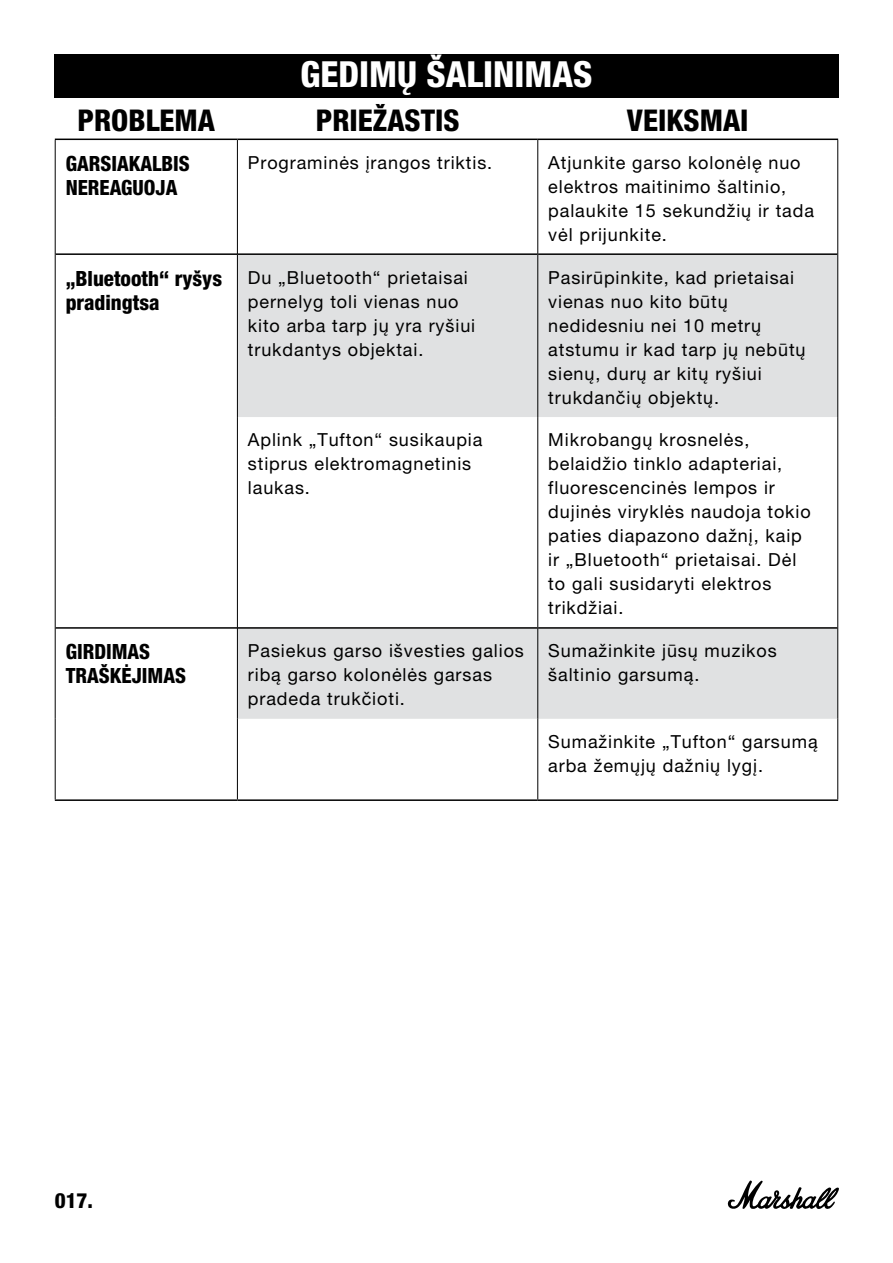
<style>
.page{position:relative;width:893px;height:1263px;background:#fff}
.page>*{position:absolute;margin:0;border:0;box-sizing:border-box;transform-origin:0 0}
.t1{font:800 condensed 36px "Helvetica Neue LT Pro";color:#fff}
.t2{font:800 condensed 30px "Helvetica Neue LT Pro";color:#000}
.t3{font:800 condensed 21px/24px "Helvetica Neue LT Pro";color:#000}
.t4{font:800 condensed 21px "Helvetica Neue LT Std";color:#000}
.t5{font:18px/24px "Helvetica Neue LT Pro";letter-spacing:.05em;color:#000}
</style>
<div class="page">
<div style="left:54px;top:54px;width:785px;height:44px;background:#000"></div>
<svg style="left:727px;top:1180px;width:112px;height:29px"></svg>
<svg style="left:238px;top:255px;width:599px;height:464px;fill:#e0e1e2"></svg>
<hr style="left:56px;top:253px;width:181px;height:2px;background:#000">
<hr style="left:56px;top:627px;width:181px;height:2px;background:#000">
<hr style="left:55px;top:799px;width:182px;height:2px;background:#000">
<hr style="left:55px;top:139px;width:182px;height:1px;background:#000">
<hr style="left:237px;top:139px;width:301px;height:1px;background:#000">
<hr style="left:538px;top:139px;width:300px;height:1px;background:#000">
<hr style="left:238px;top:253px;width:299px;height:2px;background:#000">
<hr style="left:538px;top:253px;width:299px;height:2px;background:#000">
<hr style="left:238px;top:627px;width:299px;height:2px;background:#000">
<hr style="left:538px;top:627px;width:299px;height:2px;background:#000">
<hr style="left:237px;top:799px;width:301px;height:2px;background:#000">
<hr style="left:538px;top:799px;width:300px;height:2px;background:#000">
<hr style="left:55px;top:140px;width:1px;height:114px;background:#000">
<hr style="left:55px;top:254px;width:1px;height:163px;background:#000">
<hr style="left:55px;top:417px;width:1px;height:211px;background:#000">
<hr style="left:55px;top:628px;width:1px;height:91px;background:#000">
<hr style="left:55px;top:719px;width:1px;height:80px;background:#000">
<hr style="left:237px;top:140px;width:1px;height:114px;background:#000">
<hr style="left:537px;top:140px;width:1px;height:114px;background:#000">
<hr style="left:837px;top:140px;width:1px;height:114px;background:#000">
<hr style="left:237px;top:254px;width:1px;height:163px;background:#000">
<hr style="left:537px;top:254px;width:1px;height:163px;background:#000">
<hr style="left:837px;top:254px;width:1px;height:163px;background:#000">
<hr style="left:237px;top:417px;width:1px;height:211px;background:#000">
<hr style="left:537px;top:417px;width:1px;height:211px;background:#000">
<hr style="left:837px;top:417px;width:1px;height:211px;background:#000">
<hr style="left:237px;top:628px;width:1px;height:91px;background:#000">
<hr style="left:537px;top:628px;width:1px;height:91px;background:#000">
<hr style="left:837px;top:628px;width:1px;height:91px;background:#000">
<hr style="left:237px;top:719px;width:1px;height:80px;background:#000">
<hr style="left:537px;top:719px;width:1px;height:80px;background:#000">
<hr style="left:837px;top:719px;width:1px;height:80px;background:#000">
<h1 class="t1" style="left:300px;top:52px;width:294px">GEDIMŲ ŠALINIMAS</h1>
<h2 class="t2" style="left:77px;top:102px;width:139px">PROBLEMA</h2>
<h2 class="t2" style="left:316px;top:102px;width:145px">PRIEŽASTIS</h2>
<h2 class="t2" style="left:627px;top:102px;width:123px">VEIKSMAI</h2>
<p class="t3" style="left:66px;top:151px;width:126px">GARSIAKALBIS<br>NEREAGUOJA</p>
<p class="t5" style="left:248px;top:150px;width:246px">Programinės įrangos triktis.</p>
<p class="t5" style="left:548px;top:150px;width:267px">Atjunkite garso kolonėlę nuo elektros maitinimo šaltinio, palaukite 15 sekundžių ir tada vėl prijunkite.</p>
<p class="t3" style="left:66px;top:266px;width:158px">„Bluetooth“ ryšys pradingtsa</p>
<p class="t5" style="left:248px;top:265px;width:229px">Du „Bluetooth“ prietaisai pernelyg toli vienas nuo kito arba tarp jų yra ryšiui trukdantys objektai.</p>
<p class="t5" style="left:548px;top:265px;width:259px">Pasirūpinkite, kad prietaisai vienas nuo kito būtų nedidesniu nei 10 metrų atstumu ir kad tarp jų nebūtų sienų, durų ar kitų ryšiui trukdančių objektų.</p>
<p class="t5" style="left:248px;top:428px;width:236px">Aplink „Tufton“ susikaupia stiprus elektromagnetinis laukas.</p>
<p class="t5" style="left:548px;top:428px;width:264px">Mikrobangų krosnelės, belaidžio tinklo adapteriai, fluorescencinės lempos ir dujinės viryklės naudoja tokio paties diapazono dažnį, kaip ir „Bluetooth“ prietaisai. Dėl to gali susidaryti elektros trikdžiai.</p>
<p class="t3" style="left:66px;top:640px;width:122px">GIRDIMAS<br>TRAŠKĖJIMAS</p>
<p class="t5" style="left:248px;top:639px;width:277px">Pasiekus garso išvesties galios ribą garso kolonėlės garsas pradeda trukčioti.</p>
<p class="t5" style="left:548px;top:639px;width:230px">Sumažinkite jūsų muzikos šaltinio garsumą.</p>
<p class="t5" style="left:548px;top:729px;width:271px">Sumažinkite „Tufton“ garsumą arba žemųjų dažnių lygį.</p>
<p class="t4" style="left:55px;top:1187px;width:40px">017.</p>
</div>
